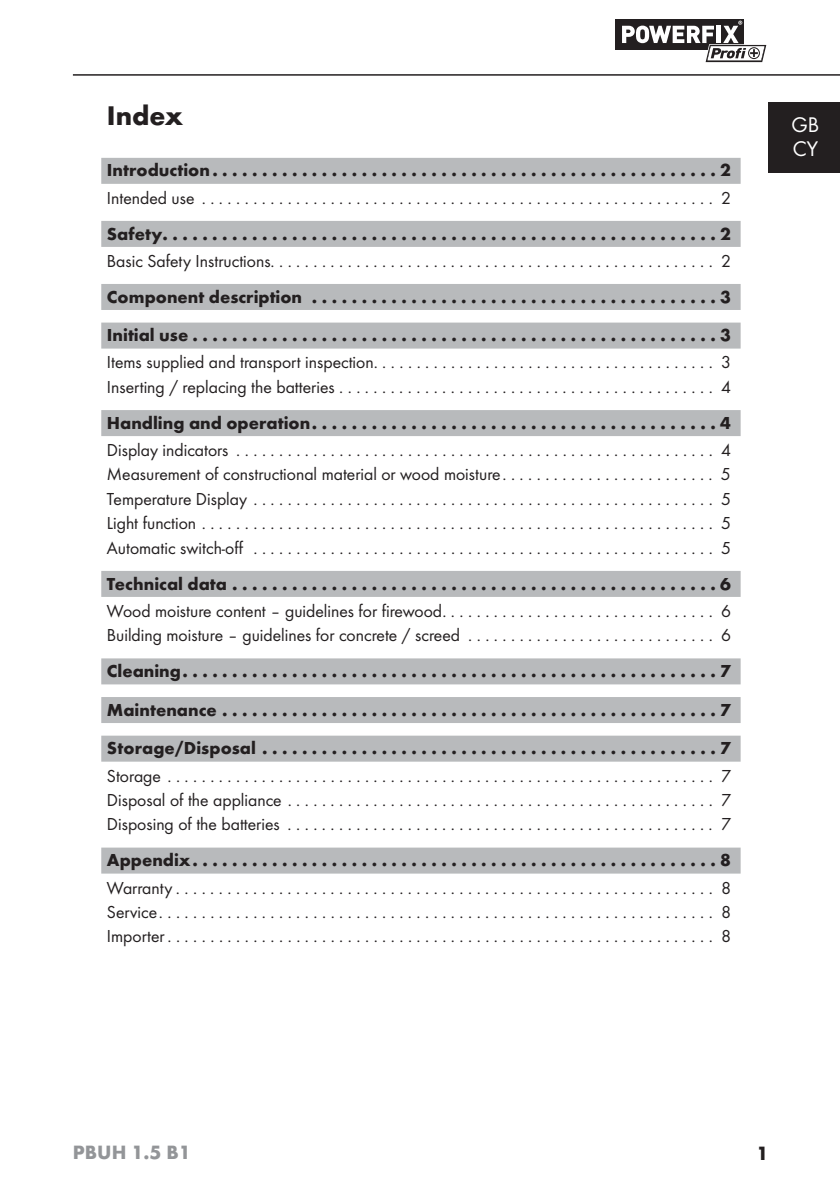
<style>
.page{position:relative;width:840px;height:1192px;background:#fff}
.page>*{position:absolute;margin:0;border:0;box-sizing:border-box;transform-origin:0 0}
.t1{font:700 28px "Futura";color:#231f20}
.t2{font:22px/24px "Futura Boo";color:#fff}
.t3{font:700 20px "Futura";color:#939598}
.t4{font:700 20px "Futura";color:#231f20}
.t5{font:18px/24.4px "Futura Boo";color:#231f20;text-align:justify}
.t6{font:700 18px/38.6px "Futura";color:#231f20}
</style>
<div class="page">
<hr style="left:73px;top:74px;width:766px;height:2px;background:#231f20">
<div style="left:768px;top:102px;width:71px;height:71px;background:#231f20"></div>
<svg style="left:615px;top:19px;width:151px;height:43px"></svg>
<div style="left:101px;top:158px;width:639px;height:26px;background:#b8babc"></div>
<div style="left:101px;top:221px;width:639px;height:26px;background:#b8babc"></div>
<div style="left:101px;top:284px;width:639px;height:26px;background:#b8babc"></div>
<div style="left:101px;top:322px;width:639px;height:26px;background:#b8babc"></div>
<div style="left:101px;top:410px;width:639px;height:26px;background:#b8babc"></div>
<div style="left:101px;top:571px;width:639px;height:26px;background:#b8babc"></div>
<div style="left:101px;top:658px;width:639px;height:26px;background:#b8babc"></div>
<div style="left:101px;top:697px;width:639px;height:26px;background:#b8babc"></div>
<div style="left:101px;top:735px;width:639px;height:26px;background:#b8babc"></div>
<div style="left:101px;top:847px;width:639px;height:26px;background:#b8babc"></div>
<h1 class="t1" style="left:107px;top:105px;width:78px">Index</h1>
<p class="t6" style="left:107px;top:153px;width:625px">Introduction . . . . . . . . . . . . . . . . . . . . . . . . . . . . . . . . . . . . . . . . . . . . . . . . . . . 2</p>
<p class="t5" style="left:107px;top:186px;width:625px">Intended use . . . . . . . . . . . . . . . . . . . . . . . . . . . . . . . . . . . . . . . . . . . . . . . . . . . . . . . . . . . . 2</p>
<p class="t6" style="left:107px;top:216px;width:625px">Safety. . . . . . . . . . . . . . . . . . . . . . . . . . . . . . . . . . . . . . . . . . . . . . . . . . . . . . . . 2</p>
<p class="t5" style="left:107px;top:250px;width:625px">Basic Safety Instructions. . . . . . . . . . . . . . . . . . . . . . . . . . . . . . . . . . . . . . . . . . . . . . . . . . . . 2</p>
<p class="t6" style="left:107px;top:279px;width:625px">Component description . . . . . . . . . . . . . . . . . . . . . . . . . . . . . . . . . . . . . . . . . 3<br>Initial use . . . . . . . . . . . . . . . . . . . . . . . . . . . . . . . . . . . . . . . . . . . . . . . . . . . . . 3</p>
<p class="t5" style="left:107px;top:351px;width:625px">Items supplied and transport inspection. . . . . . . . . . . . . . . . . . . . . . . . . . . . . . . . . . . . . . . . 3<br>Inserting / replacing the batteries . . . . . . . . . . . . . . . . . . . . . . . . . . . . . . . . . . . . . . . . . . . . 4</p>
<p class="t6" style="left:107px;top:405px;width:625px">Handling and operation . . . . . . . . . . . . . . . . . . . . . . . . . . . . . . . . . . . . . . . . . 4</p>
<p class="t5" style="left:107px;top:439px;width:625px">Display indicators . . . . . . . . . . . . . . . . . . . . . . . . . . . . . . . . . . . . . . . . . . . . . . . . . . . . . . . . 4<br>Measurement of constructional material or wood moisture . . . . . . . . . . . . . . . . . . . . . . . . . 5<br>Temperature Display . . . . . . . . . . . . . . . . . . . . . . . . . . . . . . . . . . . . . . . . . . . . . . . . . . . . . . 5<br>Light function . . . . . . . . . . . . . . . . . . . . . . . . . . . . . . . . . . . . . . . . . . . . . . . . . . . . . . . . . . . . 5<br>Automatic switch-off . . . . . . . . . . . . . . . . . . . . . . . . . . . . . . . . . . . . . . . . . . . . . . . . . . . . . . 5</p>
<p class="t6" style="left:107px;top:566px;width:625px">Technical data . . . . . . . . . . . . . . . . . . . . . . . . . . . . . . . . . . . . . . . . . . . . . . . . . 6</p>
<p class="t5" style="left:107px;top:599px;width:625px">Wood moisture content – guidelines for firewood . . . . . . . . . . . . . . . . . . . . . . . . . . . . . . . . 6<br>Building moisture – guidelines for concrete / screed . . . . . . . . . . . . . . . . . . . . . . . . . . . . . 6</p>
<p class="t6" style="left:107px;top:653px;width:625px;text-align:justify">Cleaning . . . . . . . . . . . . . . . . . . . . . . . . . . . . . . . . . . . . . . . . . . . . . . . . . . . . . . 7<br>Maintenance . . . . . . . . . . . . . . . . . . . . . . . . . . . . . . . . . . . . . . . . . . . . . . . . . . 7<br>Storage/Disposal . . . . . . . . . . . . . . . . . . . . . . . . . . . . . . . . . . . . . . . . . . . . . . 7</p>
<p class="t5" style="left:107px;top:764px;width:625px">Storage . . . . . . . . . . . . . . . . . . . . . . . . . . . . . . . . . . . . . . . . . . . . . . . . . . . . . . . . . . . . . . . . 7<br>Disposal of the appliance . . . . . . . . . . . . . . . . . . . . . . . . . . . . . . . . . . . . . . . . . . . . . . . . . . 7<br>Disposing of the batteries . . . . . . . . . . . . . . . . . . . . . . . . . . . . . . . . . . . . . . . . . . . . . . . . . . 7</p>
<p class="t6" style="left:107px;top:842px;width:625px">Appendix . . . . . . . . . . . . . . . . . . . . . . . . . . . . . . . . . . . . . . . . . . . . . . . . . . . . . 8</p>
<p class="t5" style="left:107px;top:876px;width:625px">Warranty . . . . . . . . . . . . . . . . . . . . . . . . . . . . . . . . . . . . . . . . . . . . . . . . . . . . . . . . . . . . . . . 8<br>Service . . . . . . . . . . . . . . . . . . . . . . . . . . . . . . . . . . . . . . . . . . . . . . . . . . . . . . . . . . . . . . . . . 8<br>Importer . . . . . . . . . . . . . . . . . . . . . . . . . . . . . . . . . . . . . . . . . . . . . . . . . . . . . . . . . . . . . . . . 8</p>
<p class="t2" style="left:791px;top:114px;width:29px">GB<br>CY</p>
<p class="t3" style="left:73px;top:1144px;width:119px">PBUH 1.5 B1</p>
<p class="t4" style="left:756px;top:1145px;width:13px">1</p>
</div>
